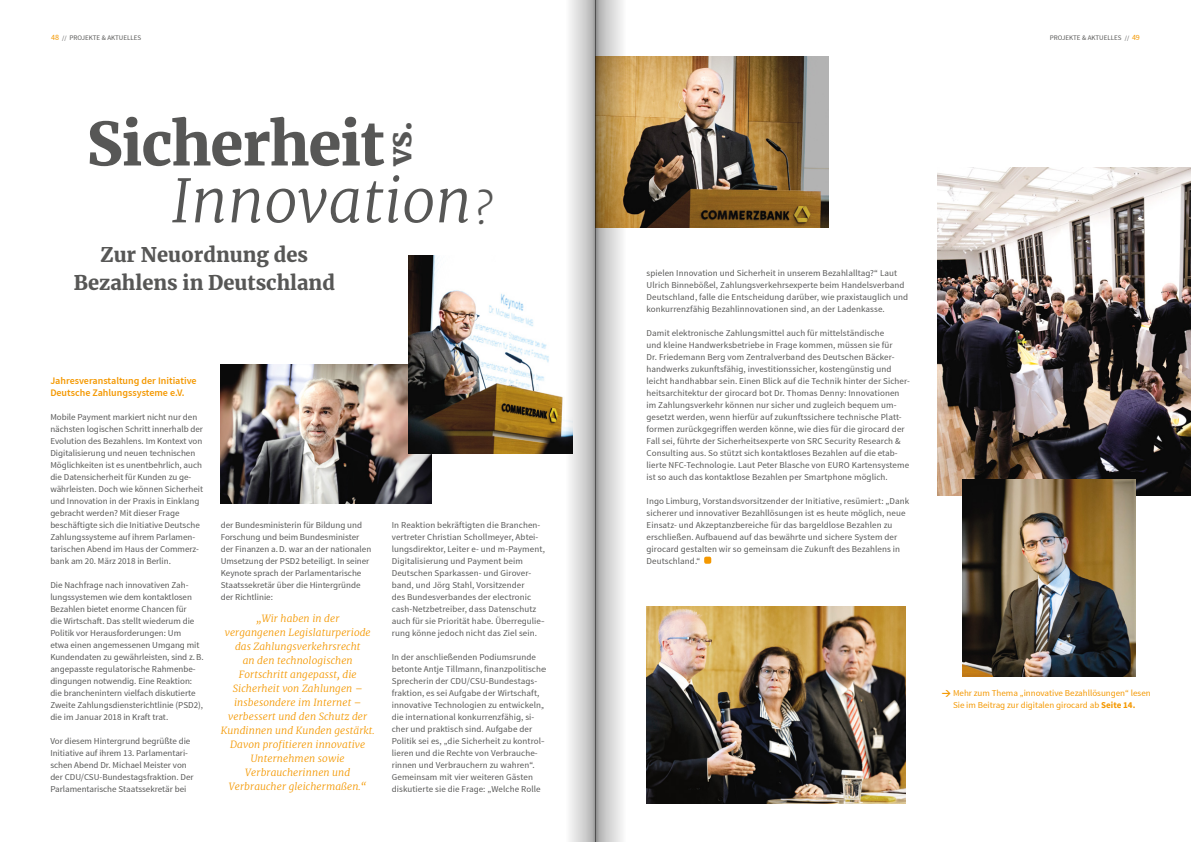
<style>
.page{position:relative;width:1191px;height:842px;background:#fff}
.page>*{position:absolute;margin:0;border:0;box-sizing:border-box;transform-origin:0 0}
.t1{font:900 59.4px "Merriweather";letter-spacing:-.02em;color:#575756}
.t2{font:italic 300 59.4px "Merriweather";color:#575756}
.t3{font:italic 300 39.5px "Merriweather";color:#575756}
.t4{font:900 32.1px "Merriweather";color:#575756}
.t5{font:900 20px/28px "Merriweather";color:#575756;text-align:center}
.t6{font:italic 300 10px/14px "Merriweather";letter-spacing:.01em;color:#f49800;text-align:center}
.t7{font:600 10px/12px "Source Sans Pro";color:#f49800}
.t8{font:9px/12px "Source Sans Pro";letter-spacing:.01em;color:#575756}
.t9{font:9px/12px "Source Sans Pro";color:#f49800;text-align:center}
.t10{font:7px "Source Sans Pro";color:#575756}
.s1{font-size:8px;color:#f49800}
.s2{font-size:6.2px}
.s3{font-family:"DIN";font-weight:700}
.s4{font-weight:700}
</style>
<div class="page">
<img style="left:221px;top:365px;width:211px;height:139px">
<img style="left:408px;top:255px;width:135px;height:198px">
<div style="left:704px;top:557px;width:7px;height:7px;background:#f49800;border-radius:2px"></div>
<img style="left:937px;top:168px;width:254px;height:328px">
<img style="left:962px;top:480px;width:173px;height:196px">
<img style="left:648px;top:606px;width:257px;height:198px">
<img style="left:648px;top:56px;width:180px;height:172px">
<svg style="left:543px;top:0;width:52px;height:842px"></svg>
<svg style="left:595px;top:0;width:53px;height:842px"></svg>
<p class="t10" style="left:51px;top:34px;width:92px"><span class="s1">48</span> <span class="s2">//</span> PROJEKTE &amp; AKTUELLES</p>
<p class="t10" style="left:1049px;top:34px;width:92px">PROJEKTE &amp; AKTUELLES <span class="s2">//</span> <span class="s1">49</span></p>
<h1 class="t1" style="left:86px;top:102px;width:299px">Sicherheit</h1>
<h1 class="t2" style="left:171px;top:159px;width:302px">Innovation</h1>
<h3 class="t4" style="left:377px;top:166px;width:47px;rotate:-90deg">vs.</h3>
<h3 class="t5" style="left:74px;top:240px;width:262px">Zur Neuordnung des<br>Bezahlens in Deutschland</h3>
<h2 class="t3" style="left:473px;top:182px;width:21px">?</h2>
<p class="t7" style="left:50px;top:374px;width:148px">Jahresveranstaltung der Initiative<br>Deutsche Zahlungssysteme e.V.</p>
<p class="t8" style="left:50px;top:411px;width:154px">Mobile Payment markiert nicht nur den nächsten logischen Schritt innerhalb der Evolution des Bezahlens. Im Kontext von Digitalisierung und neuen technischen Möglichkeiten ist es unentbehrlich, auch die Datensicherheit für Kunden zu ge&shy;währleisten. Doch wie können Sicherheit und Innovation in der Praxis in Einklang gebracht werden? Mit dieser Frage beschäftigte sich die Initiative Deutsche Zahlungssysteme auf ihrem Parlamen&shy;tarischen Abend im Haus der Commerz&shy;bank am 20. März 2018 in Berlin.</p>
<p class="t8" style="left:50px;top:579px;width:155px">Die Nachfrage nach innovativen Zah&shy;lungssystemen wie dem kontaktlosen Bezahlen bietet enorme Chancen für<br>die Wirtschaft. Das stellt wiederum die Politik vor Herausforderungen: Um<br>etwa einen angemessenen Umgang mit Kundendaten zu gewährleisten, sind z.B. angepasste regulatorische Rahmenbe&shy;dingungen notwendig. Eine Reaktion: die branchenintern vielfach diskutierte Zweite Zahlungsdiensterichtlinie (PSD2), die im Januar 2018 in Kraft trat.</p>
<p class="t8" style="left:50px;top:735px;width:145px">Vor diesem Hintergrund begrüßte die Initiative auf ihrem 13. Parlamentari&shy;schen Abend Dr. Michael Meister von der CDU/CSU-Bundestagsfraktion. Der Parlamentarische Staatssekretär bei</p>
<p class="t8" style="left:221px;top:519px;width:152px">der Bundesministerin für Bildung und Forschung und beim Bundesminister der Finanzen a.D. war an der nationalen Umsetzung der PSD2 beteiligt. In seiner Keynote sprach der Parlamentarische Staatssekretär über die Hintergründe der Richtlinie:</p>
<p class="t6" style="left:221px;top:611px;width:156px">„Wir haben in der<br>vergangenen Legislaturperiode das Zahlungsverkehrsrecht<br>an den technologischen<br>Fortschritt angepasst, die<br>Sicherheit von Zahlungen – insbesondere im Internet – verbessert und den Schutz der<br>Kundinnen und Kunden gestärkt.<br>Davon profitieren innovative<br>Unternehmen sowie<br>Verbraucherinnen und<br>Verbraucher gleichermaßen.“</p>
<p class="t8" style="left:392px;top:519px;width:155px">In Reaktion bekräftigten die Branchen&shy;vertreter Christian Schollmeyer, Abtei&shy;lungsdirektor, Leiter e- und m-Payment, Digitalisierung und Payment beim Deutschen Sparkassen- und Girover&shy;band, und Jörg Stahl, Vorsitzender<br>des Bundesverbandes der electronic cash-Netzbetreiber, dass Datenschutz auch für sie Priorität habe. Überregulie&shy;rung könne jedoch nicht das Ziel sein.</p>
<p class="t8" style="left:392px;top:651px;width:155px">In der anschließenden Podiumsrunde betonte Antje Tillmann, finanzpolitische Sprecherin der CDU/CSU-Bundestags&shy;fraktion, es sei Aufgabe der Wirtschaft, innovative Technologien zu entwickeln, die international konkurrenzfähig, si&shy;cher und praktisch sind. Aufgabe der Politik sei es, „die Sicherheit zu kontrol&shy;lieren und die Rechte von Verbrauche&shy;rinnen und Verbrauchern zu wahren“.<br>Gemeinsam mit vier weiteren Gästen diskutierte sie die Frage: „Welche Rolle</p>
<p class="t8" style="left:646px;top:267px;width:263px">spielen Innovation und Sicherheit in unserem Bezahlalltag?“ Laut Ulrich Binnebößel, Zahlungsverkehrsexperte beim Handelsverband Deutschland, falle die Entscheidung darüber, wie praxistauglich und konkurrenzfähig Bezahlinnovationen sind, an der Ladenkasse.</p>
<p class="t8" style="left:646px;top:327px;width:265px">Damit elektronische Zahlungsmittel auch für mittelständische<br>und kleine Handwerksbetriebe in Frage kommen, müssen sie für<br>Dr. Friedemann Berg vom Zentralverband des Deutschen Bäcker&shy;handwerks zukunftsfähig, investitionssicher, kostengünstig und leicht handhabbar sein. Einen Blick auf die Technik hinter der Sicher&shy;heitsarchitektur der girocard bot Dr. Thomas Denny: Innovationen im Zahlungsverkehr können nur sicher und zugleich bequem um&shy;gesetzt werden, wenn hierfür auf zukunftssichere technische Platt&shy;formen zurückgegriffen werden könne, wie dies für die girocard der Fall sei, führte der Sicherheitsexperte von SRC Security Research &amp; Consulting aus. So stützt sich kontaktloses Bezahlen auf die etab&shy;lierte NFC-Technologie. Laut Peter Blasche von EURO Kartensysteme ist so auch das kontaktlose Bezahlen per Smartphone möglich.</p>
<p class="t8" style="left:646px;top:495px;width:264px">Ingo Limburg, Vorstandsvorsitzender der Initiative, resümiert: „Dank sicherer und innovativer Bezahllösungen ist es heute möglich, neue Einsatz- und Akzeptanzbereiche für das bargeldlose Bezahlen zu erschließen. Aufbauend auf das bewährte und sichere System der girocard gestalten wir so gemeinsam die Zukunft des Bezahlens in Deutschland.“</p>
<p class="t9" style="left:942px;top:687px;width:210px"><span class="s3">&gt;</span> Mehr zum Thema „innovative Bezahllösungen“ lesen<br>Sie im Beitrag zur digitalen girocard ab <span class="s4">Seite 14.</span></p>
</div>
